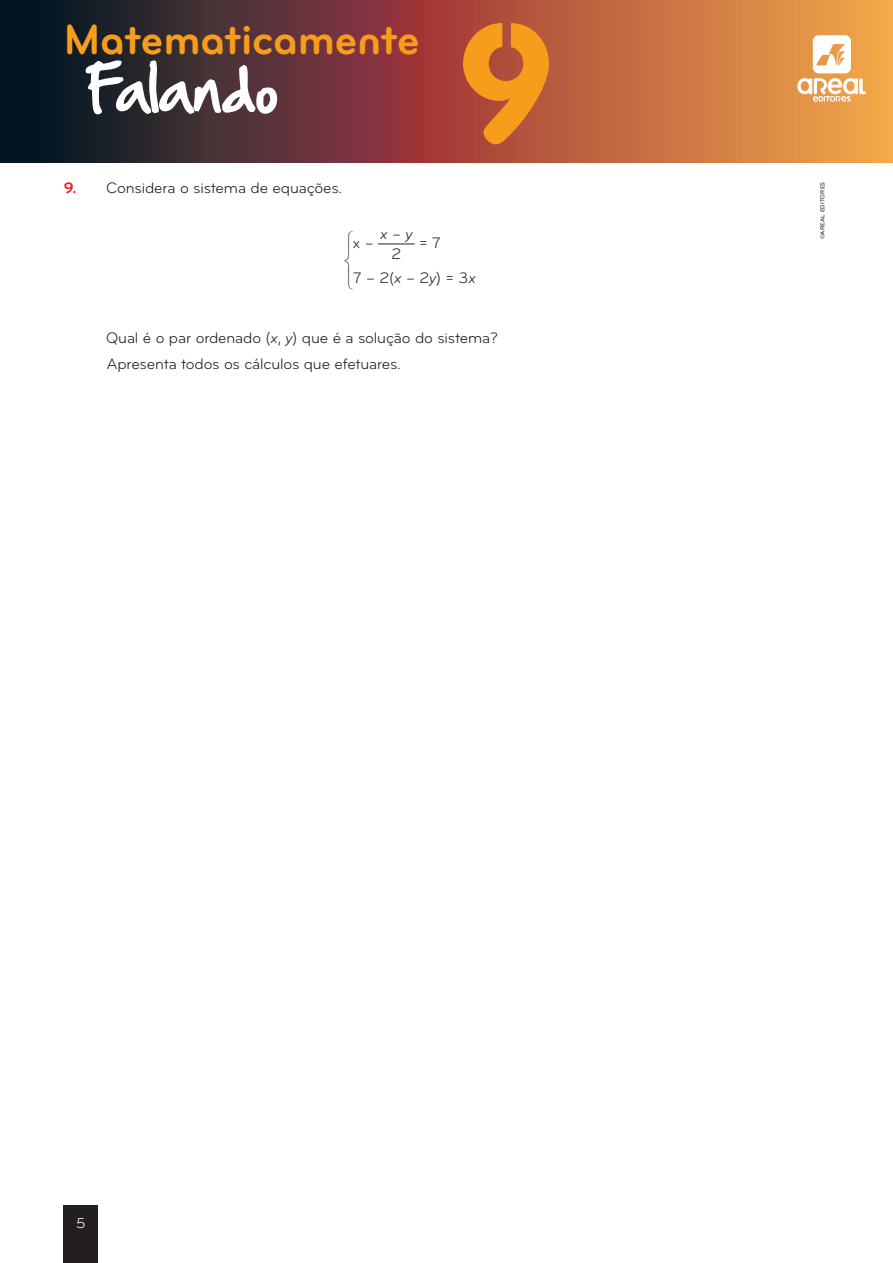
<style>
.page{position:relative;width:893px;height:1263px;background:#fff}
.page>*{position:absolute;margin:0;border:0;box-sizing:border-box;transform-origin:0 0}
.t1{font:700 175.95px "Rounded Stencil EF";color:#f89c1c}
.t2{font:82.65px "Logotipos Std Areal";color:#fff}
.t3{font:55.8px "Hand Of Sean";letter-spacing:-.02em;color:#fff}
.t4{font:43.95px "Bryant Pro Bold Alternate";letter-spacing:-.01em;color:#f89c1c}
.t5{font:300 19.5px/19.5px "Matematica Std";color:#231f20;text-align:justify}
.t6{font:15.75px/26.7px "Bryant Pro";letter-spacing:-.01em;color:#231f20}
.t7{font:italic 15.75px/19.2px "Bryant Pro";color:#231f20;text-align:center}
.t8{font:14.85px "Bryant Pro";color:#fff}
.t9{font:500 6px "Bryant Pro";letter-spacing:.025em;color:#231f20}
.s1{font-weight:700;color:#ee1d23}
.s2{font-style:normal}
.s3{font-style:italic}
</style>
<div class="page">
<svg style="left:203px;top:0;width:690px;height:163px;background:#ac5d40"></svg>
<div style="left:0;top:0;width:203px;height:163px;background:linear-gradient(to right,#00111f,#3e3031)"></div>
<div style="left:64px;top:1205px;width:34px;height:58px;background:#231f20"></div>
<hr style="left:378px;top:244px;width:37px;height:1px;background:#231f20">
<h3 class="t4" style="left:64px;top:16px;width:358px">Matematicamente</h3>
<h1 class="t1" style="left:452px;top:-13px;width:110px">9</h1>
<h3 class="t3" style="left:84px;top:39px;width:196px">Falando</h3>
<p class="t6" style="left:64px;top:174px;width:280px"><span class="s1">9.</span> Considera o sistema de equações.</p>
<p class="t5" style="left:344px;top:233px;width:11px">a b c</p>
<p class="t6" style="left:353px;top:229px;width:22px">x –</p>
<p class="t7" style="left:380px;top:225px;width:34px">x<span class="s2">–</span>y<br><span class="s2">2</span></p>
<p class="t6" style="left:419px;top:229px;width:23px">= 7</p>
<p class="t6" style="left:353px;top:265px;width:124px">7–2(<span class="s3">x</span>–2<span class="s3">y</span>)=3<span class="s3">x</span></p>
<p class="t6" style="left:106px;top:324px;width:393px">Qual é o par ordenado (<span class="s3">x</span>, <span class="s3">y</span>) que é a solução do sistema?<br>Apresenta todos os cálculos que efetuares.</p>
<h2 class="t2" style="left:797px;top:25px;width:70px">a</h2>
<p class="t9" style="left:819px;top:239px;width:59px;rotate:-90deg">©AREAL EDITORES</p>
<p class="t8" style="left:76px;top:1215px;width:11px">5</p>
</div>
